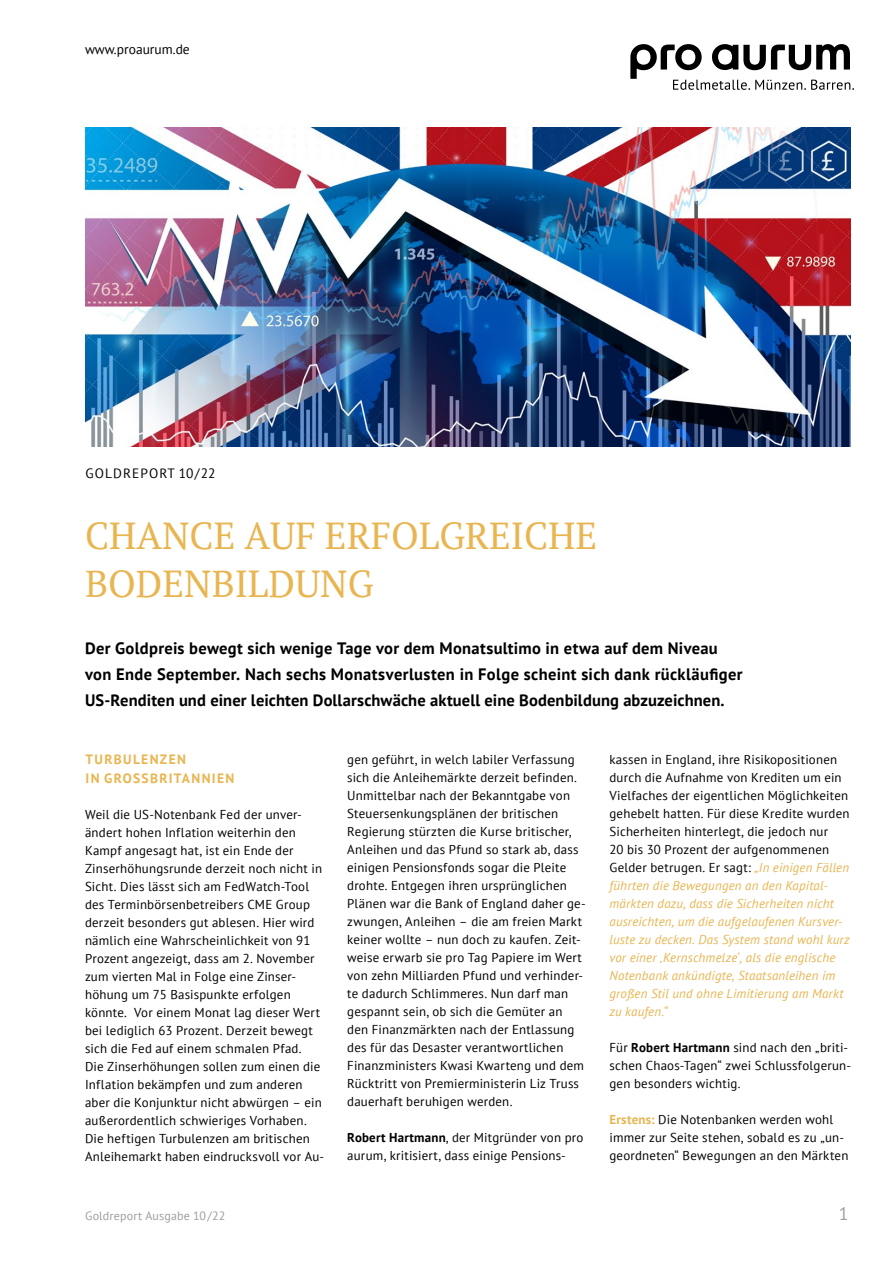
<style>
.page{position:relative;width:893px;height:1263px;background:#fff}
.page>*{position:absolute;margin:0;border:0;box-sizing:border-box;transform-origin:0 0}
.t1{font:37.5px/48px "PT Serif";color:#e8b550}
.t2{font:18px "PT Sans";color:#9d9d9c}
.t3{font:700 16.5px/26.1px "PT Sans";letter-spacing:.015em;color:#000}
.t4{font:700 13.5px/18.8px "PT Sans";letter-spacing:.1em;color:#e8b550}
.t5{font:13.5px "PT Sans";color:#000}
.t6{font:13.5px "PT Sans";letter-spacing:.08em;color:#000}
.t7{font:12.9px/18px "PT Sans";letter-spacing:.015em;color:#000}
.t8{font:italic 12.9px/18px "PT Sans";letter-spacing:.015em;color:#e8b550}
.t9{font:12px "PT Sans";letter-spacing:.015em;color:#9d9d9c}
.s1{font-weight:700}
.s2{font-style:normal;color:#000}
.s3{font-weight:700;color:#e8b550}
</style>
<div class="page">
<img style="left:85px;top:128px;width:765px;height:318px">
<svg style="left:630px;top:44px;width:224px;height:46px"></svg>
<p class="t5" style="left:85px;top:43px;width:106px">www.proaurum.de</p>
<p class="t6" style="left:86px;top:467px;width:132px">GOLDREPORT 10/22</p>
<h1 class="t1" style="left:85px;top:512px;width:514px">CHANCE AUF ERFOLGREICHE<br>BODENBILDUNG</h1>
<p class="t3" style="left:85px;top:637px;width:659px">Der Goldpreis bewegt sich wenige Tage vor dem Monatsultimo in etwa auf dem Niveau von Ende September. Nach sechs Monatsverlusten in Folge scheint sich dank rückläufiger<br>US-Renditen und einer leichten Dollarschwäche aktuell eine Bodenbildung abzuzeichnen.</p>
<p class="t4" style="left:86px;top:751px;width:150px">TURBULENZEN<br>IN GROSSBRITANNIEN</p>
<p class="t7" style="left:85px;top:806px;width:241px">Weil die US-Notenbank Fed der unver&shy;ändert hohen Inflation weiterhin den Kampf angesagt hat, ist ein Ende der Zinserhöhungsrunde derzeit noch nicht in Sicht. Dies lässt sich am FedWatch-Tool des Terminbörsenbetreibers CME Group derzeit besonders gut ablesen. Hier wird nämlich eine Wahrscheinlichkeit von 91<br>Prozent angezeigt, dass am 2. November zum vierten Mal in Folge eine Zinser&shy;höhung um 75 Basispunkte erfolgen könnte. Vor einem Monat lag dieser Wert bei lediglich 63 Prozent. Derzeit bewegt sich die Fed auf einem schmalen Pfad.<br>Die Zinserhöhungen sollen zum einen die Inflation bekämpfen und zum anderen aber die Konjunktur nicht abwürgen – ein außerordentlich schwieriges Vorhaben.<br>Die heftigen Turbulenzen am britischen Anleihemarkt haben eindrucksvoll vor Au-</p>
<p class="t7" style="left:347px;top:751px;width:240px">gen geführt, in welch labiler Verfassung sich die Anleihemärkte derzeit befinden.<br>Unmittelbar nach der Bekanntgabe von Steuersenkungsplänen der britischen Regierung stürzten die Kurse britischer, Anleihen und das Pfund so stark ab, dass einigen Pensionsfonds sogar die Pleite drohte. Entgegen ihren ursprünglichen Plänen war die Bank of England daher ge&shy;zwungen, Anleihen – die am freien Markt keiner wollte – nun doch zu kaufen. Zeit&shy;weise erwarb sie pro Tag Papiere im Wert von zehn Milliarden Pfund und verhinder&shy;te dadurch Schlimmeres. Nun darf man gespannt sein, ob sich die Gemüter an den Finanzmärkten nach der Entlassung des für das Desaster verantwortlichen Finanzministers Kwasi Kwarteng und dem Rücktritt von Premierministerin Liz Truss dauerhaft beruhigen werden.</p>
<p class="t7" style="left:347px;top:1129px;width:238px"><span class="s1">Robert Hartmann</span>, der Mitgründer von pro aurum, kritisiert, dass einige Pensions-</p>
<p class="t8" style="left:609px;top:751px;width:242px"><span class="s2">kassen in England, ihre Risikopositionen durch die Aufnahme von Krediten um ein Vielfaches der eigentlichen Möglichkeiten gehebelt hatten. Für diese Kredite wurden Sicherheiten hinterlegt, die jedoch nur<br>20 bis 30 Prozent der aufgenommenen Gelder betrugen. Er sagt:</span> „In einigen Fällen führten die Bewegungen an den Kapital&shy;märkten dazu, dass die Sicherheiten nicht ausreichten, um die aufgelaufenen Kursver&shy;luste zu decken. Das System stand wohl kurz vor einer ‚Kernschmelze‘, als die englische Notenbank ankündigte, Staatsanleihen im großen Stil und ohne Limitierung am Markt zu kaufen.“</p>
<p class="t7" style="left:609px;top:1039px;width:243px">Für <span class="s1">Robert Hartmann</span> sind nach den „briti&shy;schen Chaos-Tagen“ zwei Schlussfolgerun&shy;gen besonders wichtig.</p>
<p class="t7" style="left:609px;top:1111px;width:240px"><span class="s3">Erstens:</span> Die Notenbanken werden wohl immer zur Seite stehen, sobald es zu „un&shy;geordneten“ Bewegungen an den Märkten</p>
<p class="t9" style="left:85px;top:1211px;width:142px">Goldreport Ausgabe 10/22</p>
<h2 class="t2" style="left:839px;top:1206px;width:11px">1</h2>
</div>
